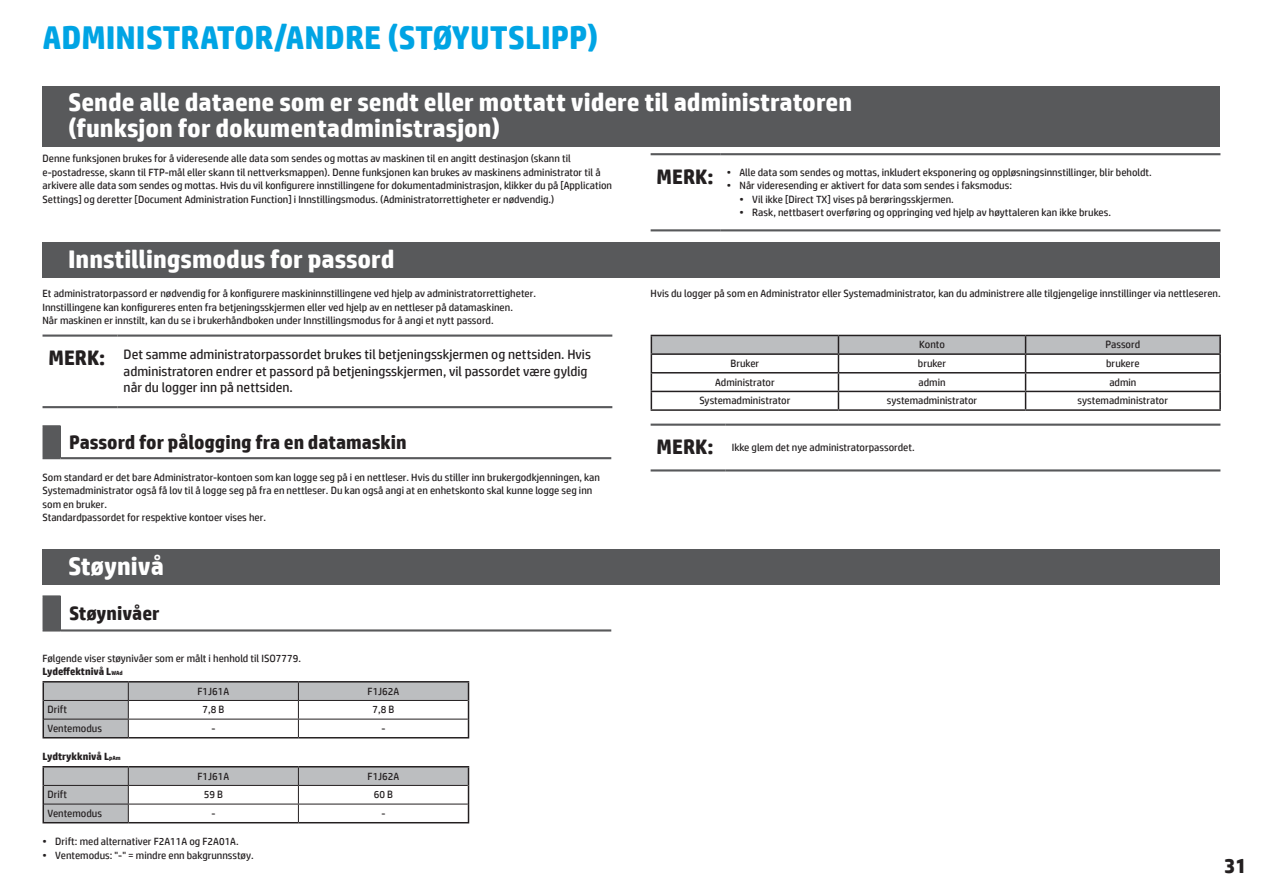
<style>
.page{position:relative;width:1263px;height:893px;background:#fff}
.page>*{position:absolute;margin:0;border:0;box-sizing:border-box;transform-origin:0 0}
.t1{font:700 33px "HP Simplified";color:#00a4e4}
.t2{font:700 25.5px/25.5px "HP Simplified";color:#fff}
.t3{font:700 21px "HP Simplified";color:#231f20}
.t4{font:700 19.5px "HP Simplified";color:#231f20}
.t5{font:13.5px/16.5px "HP Simplified";color:#231f20}
.t6{font:10.5px/13.5px "HP Simplified";color:#231f20}
.t7{font:700 10.5px "HP Simplified";color:#231f20}
.s1{font-weight:700;font-size:21px}
.s2{font-weight:700}
.s3{font-weight:700;font-size:6px}
.s4{font-size:6px}
</style>
<div class="page">
<hr style="left:651px;top:153px;width:70px;height:2px;background:#58595b">
<hr style="left:721px;top:153px;width:499px;height:2px;background:#58595b">
<hr style="left:651px;top:229px;width:70px;height:2px;background:#58595b">
<hr style="left:721px;top:229px;width:499px;height:2px;background:#58595b">
<svg style="left:651px;top:335px;width:570px;height:74px"></svg>
<hr style="left:651px;top:409px;width:187px;height:2px;background:#231f20">
<hr style="left:838px;top:409px;width:187px;height:2px;background:#231f20">
<hr style="left:1025px;top:409px;width:196px;height:2px;background:#231f20">
<hr style="left:651px;top:424px;width:75px;height:2px;background:#58595b">
<hr style="left:726px;top:424px;width:494px;height:2px;background:#58595b">
<hr style="left:651px;top:469px;width:75px;height:2px;background:#58595b">
<hr style="left:726px;top:469px;width:494px;height:2px;background:#58595b">
<hr style="left:43px;top:335px;width:75px;height:2px;background:#58595b">
<hr style="left:118px;top:335px;width:494px;height:2px;background:#58595b">
<hr style="left:43px;top:406px;width:75px;height:2px;background:#58595b">
<hr style="left:118px;top:406px;width:494px;height:2px;background:#58595b">
<div style="left:44px;top:426px;width:17px;height:32px;background:#58595b"></div>
<svg style="left:43px;top:425px;width:18px;height:2px"></svg>
<hr style="left:43px;top:427px;width:2px;height:30px;background:#58595b">
<svg style="left:43px;top:457px;width:18px;height:2px"></svg>
<hr style="left:61px;top:457px;width:550px;height:2px;background:#58595b">
<div style="left:43px;top:86px;width:1177px;height:61px;background:#58595b"></div>
<div style="left:43px;top:242px;width:1177px;height:35px;background:#58595b"></div>
<div style="left:44px;top:596px;width:17px;height:34px;background:#58595b"></div>
<svg style="left:43px;top:595px;width:18px;height:2px"></svg>
<hr style="left:43px;top:597px;width:2px;height:32px;background:#58595b">
<svg style="left:43px;top:629px;width:18px;height:2px"></svg>
<hr style="left:61px;top:629px;width:550px;height:2px;background:#58595b">
<hr style="left:43px;top:681px;width:85px;height:1px;background:#231f20">
<hr style="left:128px;top:681px;width:170px;height:1px;background:#231f20">
<hr style="left:298px;top:681px;width:171px;height:1px;background:#231f20">
<svg style="left:43px;top:682px;width:426px;height:56px"></svg>
<hr style="left:298px;top:719px;width:170px;height:1px;background:#231f20">
<hr style="left:298px;top:737px;width:171px;height:1px;background:#231f20">
<hr style="left:43px;top:766px;width:85px;height:1px;background:#231f20">
<hr style="left:128px;top:766px;width:170px;height:1px;background:#231f20">
<hr style="left:298px;top:766px;width:171px;height:1px;background:#231f20">
<svg style="left:43px;top:767px;width:426px;height:56px"></svg>
<hr style="left:298px;top:804px;width:170px;height:1px;background:#231f20">
<hr style="left:298px;top:822px;width:171px;height:1px;background:#231f20">
<div style="left:43px;top:549px;width:1177px;height:35px;background:#58595b"></div>
<h1 class="t1" style="left:43px;top:16px;width:557px">ADMINISTRATOR/ANDRE (STØYUTSLIPP)</h1>
<h2 class="t2" style="left:68px;top:90px;width:785px">Sende alle dataene som er sendt eller mottatt videre til administratoren (funksjon for dokumentadministrasjon)</h2>
<p class="t6" style="left:43px;top:152px;width:571px">Denne funksjonen brukes for å videresende alle data som sendes og mottas av maskinen til en angitt destinasjon (skann til e-postadresse, skann til FTP-mål eller skann til nettverksmappen). Denne funksjonen kan brukes av maskinens administrator til å arkivere alle data som sendes og mottas. Hvis du vil konfigurere innstillingene for dokumentadministrasjon, klikker du på [Application Settings] og deretter [Document Administration Function] i Innstillingsmodus. (Administratorrettigheter er nødvendig.)</p>
<h2 class="t2" style="left:68px;top:246px;width:328px">Innstillingsmodus for passord</h2>
<p class="t6" style="left:43px;top:287px;width:495px">Et administratorpassord er nødvendig for å konfigurere maskininnstillingene ved hjelp av administratorrettigheter.<br>Innstillingene kan konfigureres enten fra betjeningsskjermen eller ved hjelp av en nettleser på datamaskinen.<br>Når maskinen er innstilt, kan du se i brukerhåndboken under Innstillingsmodus for å angi et nytt passord.</p>
<p class="t5" style="left:124px;top:346px;width:469px;text-indent:-75px"><span class="s1">MERK:</span> Det samme administratorpassordet brukes til betjeningsskjermen og nettsiden. Hvis administratoren endrer et passord på betjeningsskjermen, vil passordet være gyldig når du logger inn på nettsiden.</p>
<h3 class="t4" style="left:69px;top:429px;width:339px">Passord for pålogging fra en datamaskin</h3>
<p class="t6" style="left:43px;top:470px;width:559px">Som standard er det bare Administrator-kontoen som kan logge seg på i en nettleser. Hvis du stiller inn brukergodkjenningen, kan Systemadministrator også få lov til å logge seg på fra en nettleser. Du kan også angi at en enhetskonto skal kunne logge seg inn som en bruker.<br>Standardpassordet for respektive kontoer vises her.</p>
<h2 class="t2" style="left:68px;top:553px;width:97px">Støynivå</h2>
<h3 class="t4" style="left:69px;top:600px;width:92px">Støynivåer</h3>
<p class="t6" style="left:43px;top:651px;width:260px">Følgende viser støynivåer som er målt i henhold til ISO7779.<br><span class="s2">Lydeffektnivå L</span><span class="s3">WAd</span></p>
<p class="t6" style="left:197px;top:684px;width:33px">F1J61A</p>
<p class="t6" style="left:368px;top:684px;width:33px">F1J62A</p>
<p class="t6" style="left:48px;top:703px;width:21px">Drift</p>
<p class="t6" style="left:202px;top:703px;width:23px">7,8 B</p>
<p class="t6" style="left:373px;top:703px;width:23px">7,8 B</p>
<p class="t6" style="left:48px;top:721px;width:56px">Ventemodus</p>
<p class="t6" style="left:211px;top:721px;width:6px">-</p>
<p class="t6" style="left:381px;top:721px;width:6px">-</p>
<p class="t7" style="left:43px;top:750px;width:80px">Lydtrykknivå L<span class="s4">pAm</span></p>
<p class="t6" style="left:197px;top:769px;width:33px">F1J61A</p>
<p class="t6" style="left:368px;top:769px;width:33px">F1J62A</p>
<p class="t6" style="left:48px;top:788px;width:21px">Drift</p>
<p class="t6" style="left:204px;top:788px;width:21px">59B</p>
<p class="t6" style="left:374px;top:788px;width:21px">60 B</p>
<p class="t6" style="left:48px;top:806px;width:56px">Ventemodus</p>
<p class="t6" style="left:211px;top:806px;width:6px">-</p>
<p class="t6" style="left:381px;top:806px;width:6px">-</p>
<p class="t6" style="left:43px;top:835px;width:198px">• Drift: med alternativer F2A11A og F2A01A.</p>
<p class="t6" style="left:43px;top:848px;width:213px">• Ventemodus: "-" = mindre enn bakgrunnsstøy.</p>
<p class="t6" style="left:657px;top:165px;width:497px"><span class="s1">MERK:</span> • Alle data som sendes og mottas, inkludert eksponering og oppløsningsinnstillinger, blir beholdt.</p>
<p class="t6" style="left:727px;top:178px;width:287px">• Når videresending er aktivert for data som sendes i faksmodus:</p>
<p class="t6" style="left:739px;top:192px;width:216px">• Vil ikke [Direct TX] vises på berøringsskjermen.</p>
<p class="t6" style="left:739px;top:205px;width:373px">• Rask, nettbasert overføring og oppringing ved hjelp av høyttaleren kan ikke brukes.</p>
<p class="t6" style="left:651px;top:287px;width:571px">Hvis du logger på som en Administrator eller Systemadministrator, kan du administrere alle tilgjengelige innstillinger via nettleseren.</p>
<p class="t6" style="left:919px;top:338px;width:27px">Konto</p>
<p class="t6" style="left:1105px;top:338px;width:36px">Passord</p>
<p class="t6" style="left:730px;top:356px;width:30px">Bruker</p>
<p class="t6" style="left:918px;top:356px;width:30px">bruker</p>
<p class="t6" style="left:1106px;top:356px;width:35px">brukere</p>
<p class="t6" style="left:715px;top:375px;width:61px">Administrator</p>
<p class="t6" style="left:918px;top:375px;width:29px">admin</p>
<p class="t6" style="left:1109px;top:375px;width:29px">admin</p>
<p class="t6" style="left:699px;top:394px;width:93px">Systemadministrator</p>
<p class="t6" style="left:887px;top:394px;width:92px">systemadministrator</p>
<p class="t6" style="left:1078px;top:394px;width:92px">systemadministrator</p>
<p class="t6" style="left:657px;top:440px;width:260px"><span class="s1">MERK:</span> Ikke glem det nye administratorpassordet.</p>
<h3 class="t3" style="left:1224px;top:851px;width:24px">31</h3>
</div>
